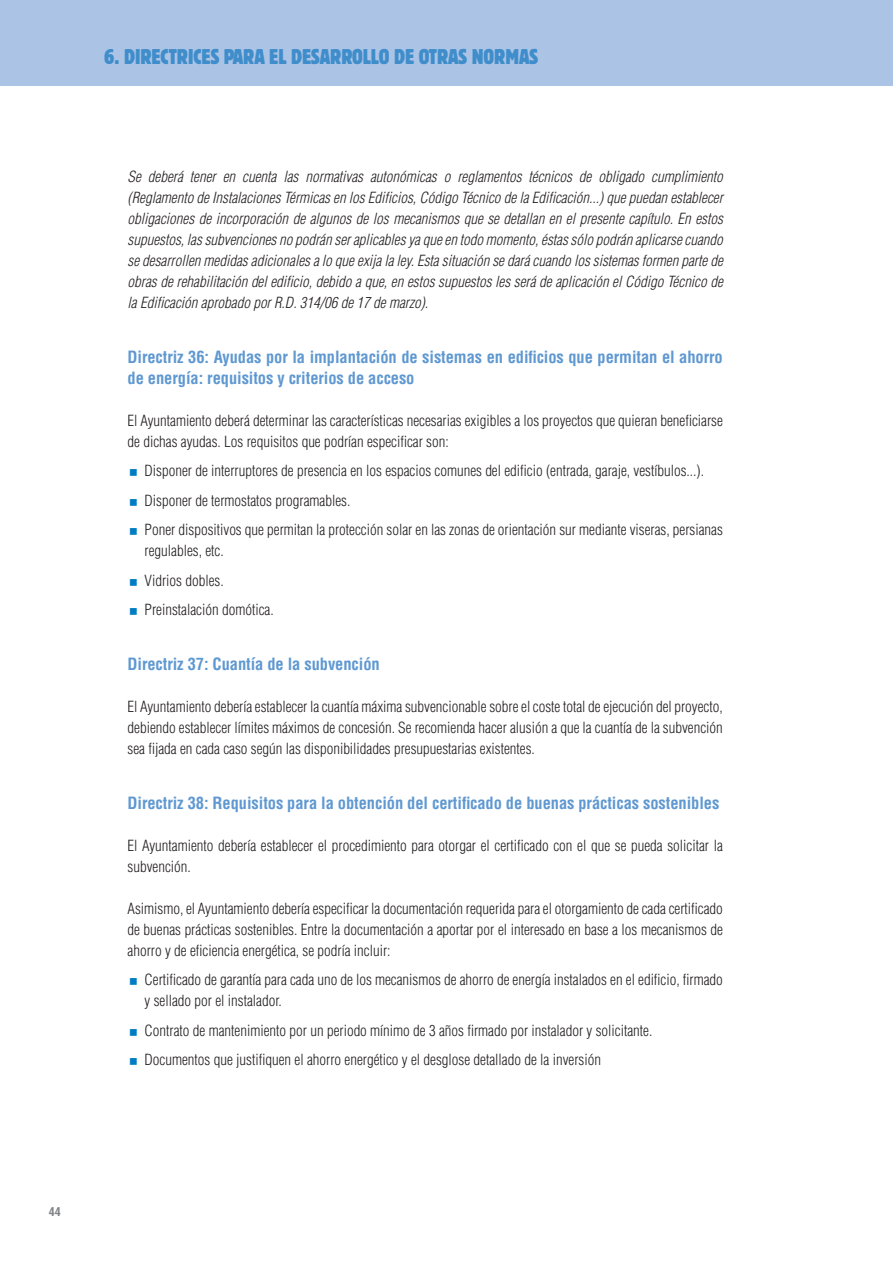
<style>
.page{position:relative;width:893px;height:1263px;background:#fff}
.page>*{position:absolute;margin:0;border:0;box-sizing:border-box;transform-origin:0 0}
.t1{font:22.5px "C Block";color:#3f8dcb}
.t2{font:700 condensed 16.5px/21px "Helvetica";letter-spacing:-.005em;color:#5f98d1}
.vinetas_azules{font:300 condensed 15px/21px "Helvetica";color:#231f20}
.t3{font:italic 300 condensed 15px/21px "Helvetica";color:#231f20;text-align:justify}
.t4{font:700 condensed 12px "Helvetica";color:#808285}
</style>
<div class="page">
<div style="left:0;top:0;width:893px;height:85px;background:#abc4e5"></div>
<h1 class="t1" style="left:104px;top:41px;width:436px">6. DIRECTRICES PARA EL DESARROLLO DE OTRAS NORMAS</h1>
<p class="t3" style="left:128px;top:166px;width:597px">Se deberá tener en cuenta las normativas autonómicas o reglamentos técnicos de obligado cumplimiento (Reglamento de Instalaciones Térmicas en los Edificios, Código Técnico de la Edificación...) que puedan establecer obligaciones de incorporación de algunos de los mecanismos que se detallan en el presente capítulo. En estos supuestos, las subvenciones no podrán ser aplicables ya que en todo momento, éstas sólo podrán aplicarse cuando se desarrollen medidas adicionales a lo que exija la ley. Esta situación se dará cuando los sistemas formen parte de obras de rehabilitación del edificio, debido a que, en estos supuestos les será de aplicación el Código Técnico de la Edificación aprobado por R.D. 314/06 de 17 de marzo).</p>
<p class="t2" style="left:128px;top:346px;width:597px">Directriz 36: Ayudas por la implantación de sistemas en edificios que permitan el ahorro de energía: requisitos y criterios de acceso</p>
<p class="vinetas_azules" style="left:128px;top:410px;width:597px">El Ayuntamiento deberá determinar las características necesarias exigibles a los proyectos que quieran beneficiarse de dichas ayudas. Los requisitos que podrían especificar son:</p>
<p class="vinetas_azules" style="left:145px;top:460px;width:561px">Disponer de interruptores de presencia en los espacios comunes del edificio (entrada, garaje, vestíbulos...).</p>
<p class="vinetas_azules" style="left:145px;top:490px;width:207px">Disponer de termostatos programables.</p>
<p class="vinetas_azules" style="left:145px;top:519px;width:580px">Poner dispositivos que permitan la protección solar en las zonas de orientación sur mediante viseras, persianas regulables, etc.</p>
<p class="vinetas_azules" style="left:145px;top:570px;width:81px">Vidrios dobles.</p>
<p class="vinetas_azules" style="left:145px;top:599px;width:131px">Preinstalación domótica.</p>
<p class="t2" style="left:128px;top:653px;width:254px">Directriz 37: Cuantía de la subvención</p>
<p class="vinetas_azules" style="left:128px;top:696px;width:597px;text-align:justify">El Ayuntamiento debería establecer la cuantía máxima subvencionable sobre el coste total de ejecución del proyecto, debiendo establecer límites máximos de concesión. Se recomienda hacer alusión a que la cuantía de la subvención sea fijada en cada caso según las disponibilidades presupuestarias existentes.</p>
<p class="t2" style="left:128px;top:792px;width:593px">Directriz 38: Requisitos para la obtención del certificado de buenas prácticas sostenibles</p>
<p class="vinetas_azules" style="left:128px;top:835px;width:597px">El Ayuntamiento debería establecer el procedimiento para otorgar el certificado con el que se pueda solicitar la subvención.</p>
<p class="vinetas_azules" style="left:128px;top:898px;width:597px;text-align:justify">Asimismo, el Ayuntamiento debería especificar la documentación requerida para el otorgamiento de cada certificado de buenas prácticas sostenibles. Entre la documentación a aportar por el interesado en base a los mecanismos de ahorro y de eficiencia energética, se podría incluir:</p>
<p class="vinetas_azules" style="left:145px;top:969px;width:580px">Certificado de garantía para cada uno de los mecanismos de ahorro de energía instalados en el edificio, firmado y sellado por el instalador.</p>
<p class="vinetas_azules" style="left:145px;top:1020px;width:509px">Contrato de mantenimiento por un periodo mínimo de 3 años firmado por instalador y solicitante.</p>
<p class="vinetas_azules" style="left:145px;top:1049px;width:458px">Documentos que justifiquen el ahorro energético y el desglose detallado de la inversión</p>
<p class="t4" style="left:49px;top:1204px;width:13px">44</p>
</div>
